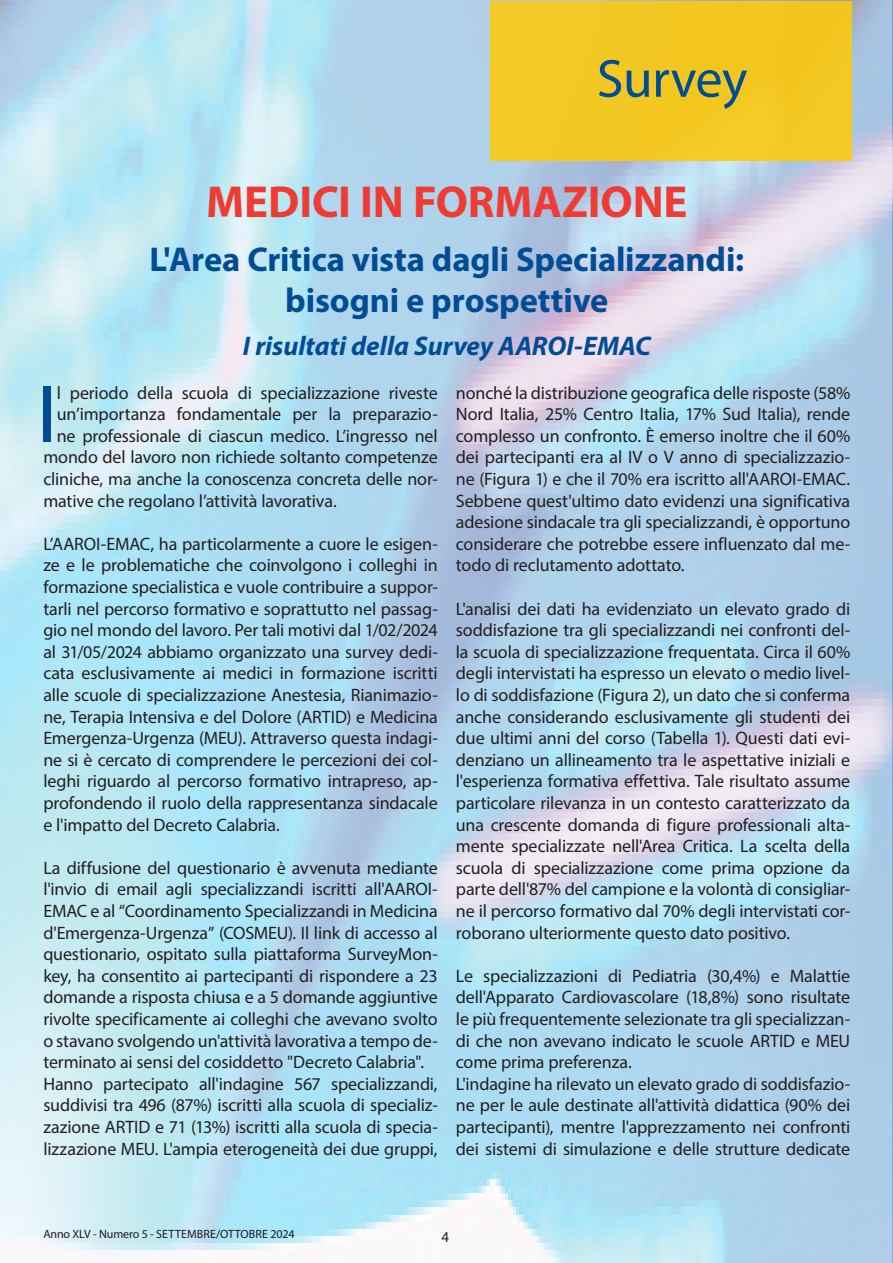
<style>
.page{position:relative;width:893px;height:1263px;background:#fff}
.page>*{position:absolute;margin:0;border:0;box-sizing:border-box;transform-origin:0 0}
.t1{font:82.05px "Myriad Pro";color:#014d95}
.t2{font:54px "Myriad Pro";letter-spacing:-.01em;color:#014d95}
.t3{font:700 45px "Myriad Pro";letter-spacing:-.005em;color:#ee3c35}
.t4{font:700 34.5px/41.4px "Myriad Pro";letter-spacing:-.005em;color:#014d95;text-align:center}
.t5{font:italic 700 27px "Myriad Pro";color:#014d95}
.t6{font:18px/21.6px "Myriad Pro";letter-spacing:-.01em;color:#231f20;text-align:justify}
.t7{font:15px "Myriad Pro";color:#231f20}
.t8{font:12px "Myriad Pro";letter-spacing:-.01em;color:#231f20}
</style>
<div class="page">
<img style="left:0;top:0;width:893px;height:1263px">
<div style="left:490px;top:1px;width:361px;height:159px;background:#f3c823"></div>
<h2 class="t2" style="left:597px;top:45px;width:152px">Survey</h2>
<h3 class="t3" style="left:206px;top:172px;width:483px">MEDICI IN FORMAZIONE</h3>
<h3 class="t4" style="left:150px;top:237px;width:596px">L'Area Critica vista dagli Specializzandi: bisogni e prospettive</h3>
<h3 class="t5" style="left:243px;top:329px;width:409px">I risultati della Survey AAROI-EMAC</h3>
<h1 class="t1" style="left:37px;top:364px;width:21px">I</h1>
<p class="t6" style="left:57px;top:381px;width:382px">l periodo della scuola di specializzazione riveste</p>
<p class="t6" style="left:57px;top:403px;width:383px">un’importanza fondamentale per la preparazio-</p>
<p class="t6" style="left:57px;top:425px;width:383px">ne professionale di ciascun medico. L’ingresso nel</p>
<p class="t6" style="left:43px;top:446px;width:396px">mondo del lavoro non richiede soltanto competenze</p>
<p class="t6" style="left:43px;top:468px;width:396px">cliniche, ma anche la conoscenza concreta delle nor-</p>
<p class="t6" style="left:43px;top:489px;width:295px">mative che regolano l’attività lavorativa.</p>
<p class="t6" style="left:43px;top:533px;width:396px">L’AAROI-EMAC, ha particolarmente a cuore le esigen&shy;ze e le problematiche che coinvolgono i colleghi in formazione specialistica e vuole contribuire a suppor&shy;tarli nel percorso formativo e soprattutto nel passag&shy;gio nel mondo del lavoro. Per tali motivi dal 1/02/2024 al 31/05/2024 abbiamo organizzato una survey dedi&shy;cata esclusivamente ai medici in formazione iscritti alle scuole di specializzazione Anestesia, Rianimazio&shy;ne, Terapia Intensiva e del Dolore (ARTID) e Medicina Emergenza-Urgenza (MEU). Attraverso questa indagi&shy;ne si è cercato di comprendere le percezioni dei col&shy;leghi riguardo al percorso formativo intrapreso, ap&shy;profondendo il ruolo della rappresentanza sindacale e l'impatto del Decreto Calabria.</p>
<p class="t6" style="left:43px;top:857px;width:396px;text-align:left">La diffusione del questionario è avvenuta mediante l'invio di email agli specializzandi iscritti all'AAROI-EMAC e al “Coordinamento Specializzandi in Medicina d'Emergenza-Urgenza” (COSMEU). Il link di accesso al questionario, ospitato sulla piattaforma SurveyMon&shy;key, ha consentito ai partecipanti di rispondere a 23 domande a risposta chiusa e a 5 domande aggiuntive rivolte specificamente ai colleghi che avevano svolto o stavano svolgendo un'attività lavorativa a tempo de&shy;terminato ai sensi del cosiddetto "Decreto Calabria".<br>Hanno partecipato all'indagine 567 specializzandi, suddivisi tra 496 (87%) iscritti alla scuola di specializ&shy;zazione ARTID e 71 (13%) iscritti alla scuola di specia&shy;lizzazione MEU. L'ampia eterogeneità dei due gruppi,</p>
<p class="t6" style="left:456px;top:381px;width:396px">nonché la distribuzione geografica delle risposte (58% Nord Italia, 25% Centro Italia, 17% Sud Italia), rende complesso un confronto. È emerso inoltre che il 60% dei partecipanti era al IV o V anno di specializzazio&shy;ne (Figura 1) e che il 70% era iscritto all'AAROI-EMAC.<br>Sebbene quest'ultimo dato evidenzi una significativa adesione sindacale tra gli specializzandi, è opportuno considerare che potrebbe essere influenzato dal me&shy;todo di reclutamento adottato.</p>
<p class="t6" style="left:456px;top:597px;width:396px">L'analisi dei dati ha evidenziato un elevato grado di soddisfazione tra gli specializzandi nei confronti del&shy;la scuola di specializzazione frequentata. Circa il 60% degli intervistati ha espresso un elevato o medio livel&shy;lo di soddisfazione (Figura 2), un dato che si conferma anche considerando esclusivamente gli studenti dei due ultimi anni del corso (Tabella 1). Questi dati evi&shy;denziano un allineamento tra le aspettative iniziali e l'esperienza formativa effettiva. Tale risultato assume particolare rilevanza in un contesto caratterizzato da una crescente domanda di figure professionali alta&shy;mente specializzate nell'Area Critica. La scelta della scuola di specializzazione come prima opzione da parte dell'87% del campione e la volontà di consigliar&shy;ne il percorso formativo dal 70% degli intervistati cor&shy;roborano ulteriormente questo dato positivo.</p>
<p class="t6" style="left:456px;top:965px;width:396px;text-align:left">Le specializzazioni di Pediatria (30,4%) e Malattie dell'Apparato Cardiovascolare (18,8%) sono risultate le più frequentemente selezionate tra gli specializzan&shy;di che non avevano indicato le scuole ARTID e MEU come prima preferenza.<br>L'indagine ha rilevato un elevato grado di soddisfazio&shy;ne per le aule destinate all'attività didattica (90% dei partecipanti), mentre l'apprezzamento nei confronti dei sistemi di simulazione e delle strutture dedicate</p>
<p class="t8" style="left:43px;top:1226px;width:253px">Anno XLV - Numero 5 - Settembre/ottobre 2024</p>
<p class="t7" style="left:442px;top:1228px;width:9px">4</p>
</div>
